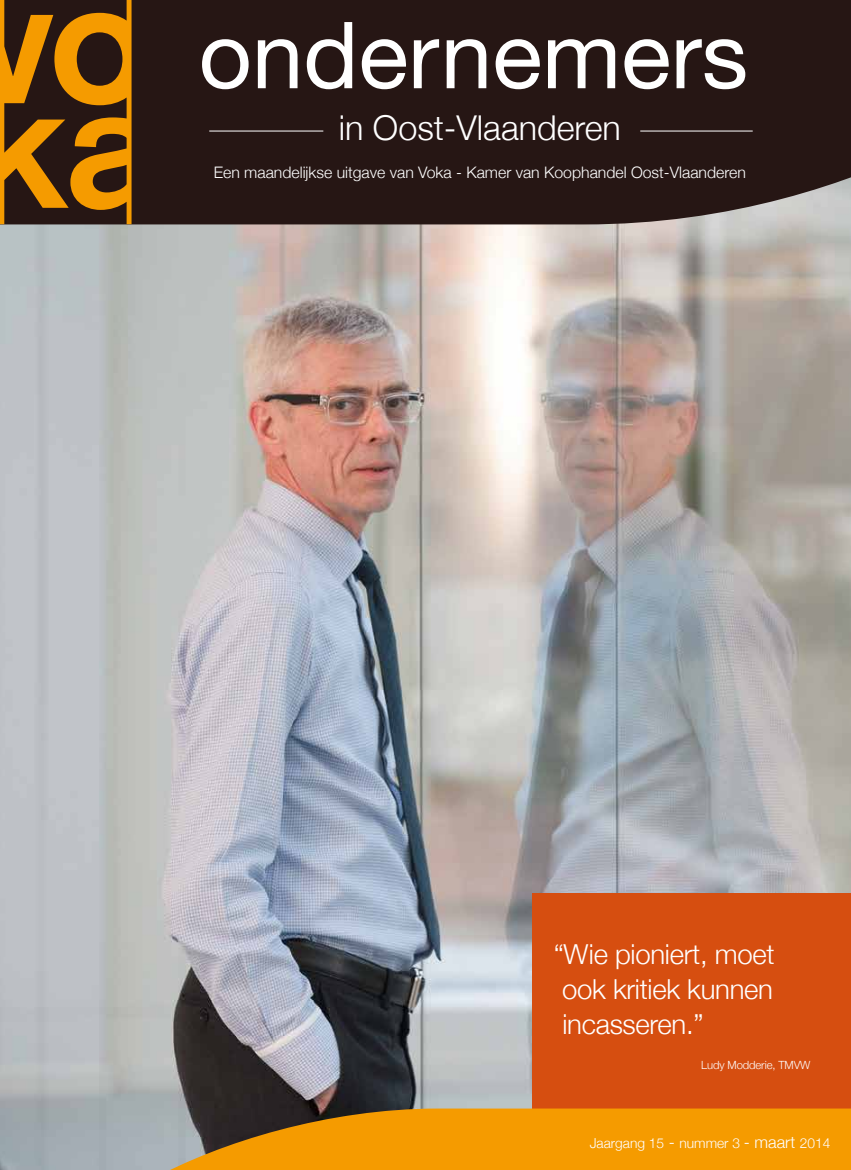
<style>
.page{position:relative;width:851px;height:1170px;background:#fff}
.page>*{position:absolute;margin:0;border:0;box-sizing:border-box;transform-origin:0 0}
.t1{font:92.62px "Helvetica Neue";color:#fff}
.t2{font:300 34.25px "Helvetica Neue";color:#fff}
.t3{font:300 27.5px/35px "Helvetica Neue";letter-spacing:-.01em;color:#fff;text-align:justify}
.t4{font:300 15.88px "Helvetica Neue";color:#fff}
.t5{font:300 13.75px "Helvetica Neue";color:#fff}
.t6{font:300 11.25px "Helvetica Neue";letter-spacing:-.01em;color:#fff}
.s1{font-size:16.38px}
</style>
<div class="page">
<img style="left:0;top:224px;width:850px;height:945px">
<div style="left:131px;top:0;width:719px;height:224px;background:#261614"></div>
<div style="left:532px;top:893px;width:318px;height:217px;background:#d64e10"></div>
<svg style="left:0;top:0;width:131px;height:224px;background:#83520a"></svg>
<hr style="left:209px;top:131px;width:114px;height:1px;background:#fff">
<hr style="left:640px;top:131px;width:112px;height:1px;background:#fff">
<svg style="left:152px;top:1108px;width:698px;height:61px;background:#dc900f"></svg>
<h1 class="t1" style="left:199px;top:-12px;width:551px">ondernemers</h1>
<h2 class="t2" style="left:339px;top:100px;width:283px">in Oost-Vlaanderen</h2>
<p class="t4" style="left:214px;top:159px;width:533px">Een maandelijkse uitgave van Voka - Kamer van Koophandel Oost-Vlaanderen</p>
<h3 class="t3" style="left:562px;top:934px;width:214px;text-indent:-8px">“Wie pioniert, moet ook kritiek kunnen incasseren.”</h3>
<p class="t6" style="left:701px;top:1055px;width:111px">Ludy Modderie, TMVW</p>
<p class="t5" style="left:589px;top:1131px;width:242px">Jaargang 15 <span class="s1">-</span> nummer 3 <span class="s1">- maart</span> 2014</p>
</div>
